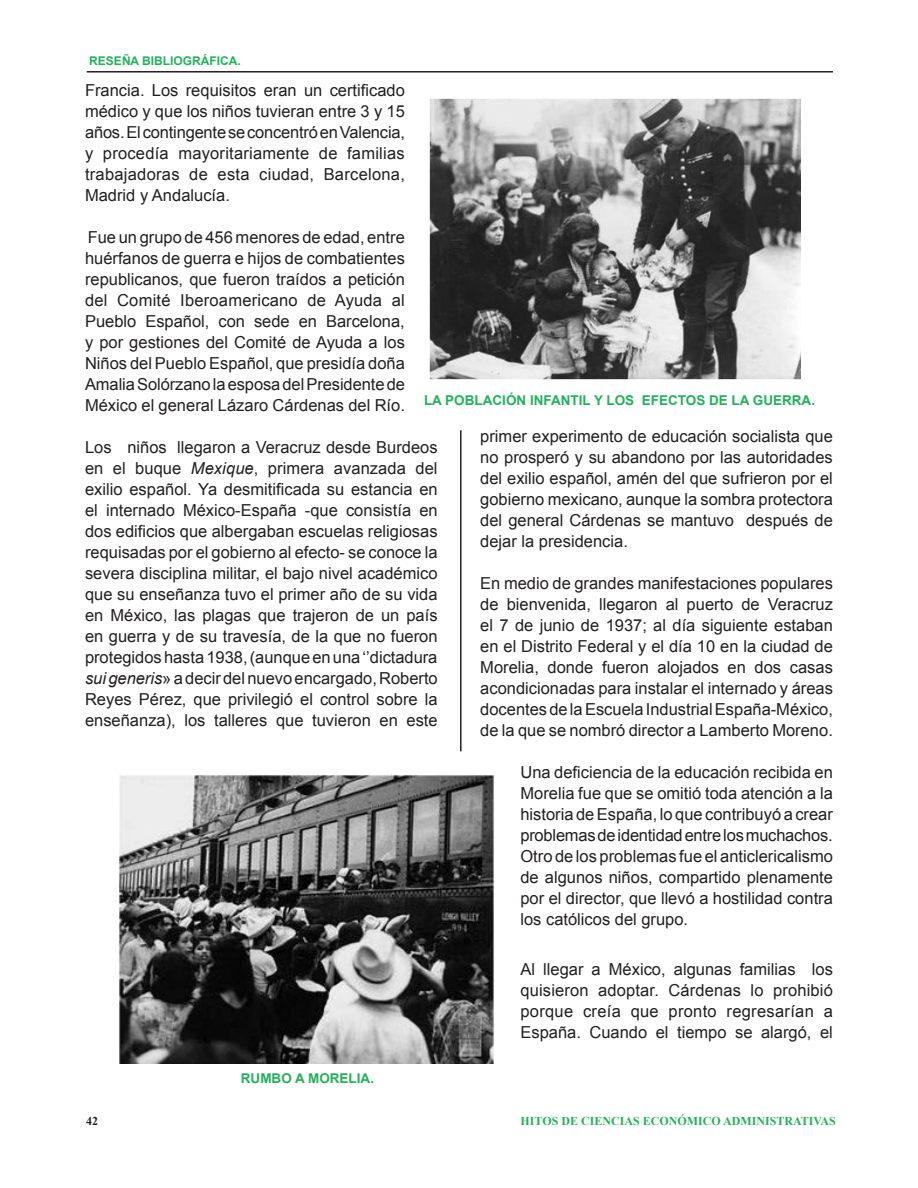
<style>
.page{position:relative;width:918px;height:1188px;background:#fff}
.page>*{position:absolute;margin:0;border:0;box-sizing:border-box;transform-origin:0 0}
.t1{font:16.5px/21px "Arial";color:#231f20;text-align:justify}
.t2{font:700 13.5px "Arial";color:#21b259}
.t3{font:700 12px "Times New Roman";color:#21b259}
.t4{font:700 12px "Arial";color:#21b259}
.t5{font:700 12px "Times New Roman";color:#231f20}
.s1{font-style:italic}
</style>
<div class="page">
<img style="left:429px;top:98px;width:371px;height:282px">
<img style="left:119px;top:775px;width:376px;height:288px">
<hr style="left:87px;top:71px;width:746px;height:2px;background:#231f20">
<hr style="left:460px;top:430px;width:2px;height:321px;background:#231f20">
<p class="t4" style="left:89px;top:53px;width:153px">RESEÑA BIBLIOGRÁFICA.</p>
<p class="t1" style="left:85px;top:80px;width:321px">Francia. Los requisitos eran un certificado médico y que los niños tuvieran entre 3 y 15 años. El contingente se concentró en Valencia, y procedía mayoritariamente de familias trabajadoras de esta ciudad, Barcelona, Madrid y Andalucía.</p>
<p class="t1" style="left:85px;top:227px;width:321px">Fue un grupo de 456 menores de edad, entre huérfanos de guerra e hijos de combatientes republicanos, que fueron traídos a petición del Comité Iberoamericano de Ayuda al Pueblo Español, con sede en Barcelona, y por gestiones del Comité de Ayuda a los Niños del Pueblo Español, que presidía doña Amalia Solórzano la esposa del Presidente de México el general Lázaro Cárdenas del Río.</p>
<p class="t1" style="left:85px;top:437px;width:354px">Los niños llegaron a Veracruz desde Burdeos en el buque <span class="s1">Mexique</span>, primera avanzada del exilio español. Ya desmitificada su estancia en el internado México-España -que consistía en dos edificios que albergaban escuelas religiosas requisadas por el gobierno al efecto- se conoce la severa disciplina militar, el bajo nivel académico que su enseñanza tuvo el primer año de su vida en México, las plagas que trajeron de un país en guerra y de su travesía, de la que no fueron protegidos hasta 1938, (aunque en una ‘’dictadura <span class="s1">sui generis</span>» a decir del nuevo encargado, Roberto Reyes Pérez, que privilegió el control sobre la enseñanza), los talleres que tuvieron en este</p>
<p class="t1" style="left:480px;top:426px;width:354px">primer experimento de educación socialista que no prosperó y su abandono por las autoridades del exilio español, amén del que sufrieron por el gobierno mexicano, aunque la sombra protectora del general Cárdenas se mantuvo después de dejar la presidencia.</p>
<p class="t2" style="left:424px;top:391px;width:393px">LA POBLACIÓN INFANTIL Y LOS EFECTOS DE LA GUERRA.</p>
<p class="t1" style="left:480px;top:573px;width:354px">En medio de grandes manifestaciones populares de bienvenida, llegaron al puerto de Veracruz el 7 de junio de 1937; al día siguiente estaban en el Distrito Federal y el día 10 en la ciudad de Morelia, donde fueron alojados en dos casas acondicionadas para instalar el internado y áreas docentes de la Escuela Industrial España-México, de la que se nombró director a Lamberto Moreno.</p>
<p class="t1" style="left:520px;top:762px;width:314px">Una deficiencia de la educación recibida en Morelia fue que se omitió toda atención a la historia de España, lo que contribuyó a crear problemas de identidad entre los muchachos.<br>Otro de los problemas fue el anticlericalismo de algunos niños, compartido plenamente por el director, que llevó a hostilidad contra los católicos del grupo.</p>
<p class="t1" style="left:520px;top:959px;width:314px">Al llegar a México, algunas familias los quisieron adoptar. Cárdenas lo prohibió porque creía que pronto regresarían a España. Cuando el tiempo se alargó, el</p>
<p class="t2" style="left:241px;top:1069px;width:135px">RUMBO A MORELIA.</p>
<p class="t5" style="left:86px;top:1113px;width:14px">42</p>
<p class="t3" style="left:521px;top:1113px;width:317px">HITOS DE CIENCIAS ECONÓMICO ADMINISTRATIVAS</p>
</div>
